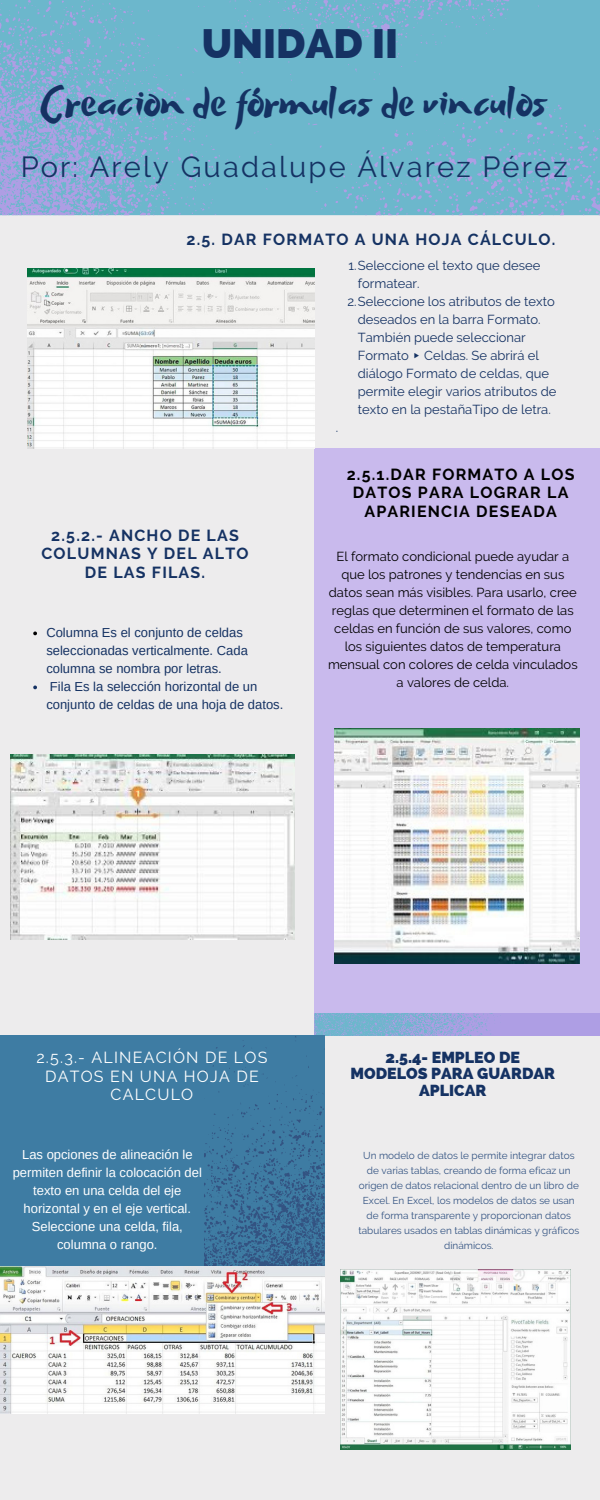
<style>
.page{position:relative;width:600px;height:1500px;background:#edeced}
.page>*{position:absolute;margin:0;border:0;box-sizing:border-box;transform-origin:0 0}
.t1{font:45px "Beach Resort";color:#153263}
.t2{font:800 41.1px "Raleway";color:#153263}
.t3{font:29px "Raleway";letter-spacing:.075em;color:#153263}
.t4{font:700 16px/18.8px "Raleway";letter-spacing:.075em;color:#153263;text-align:center}
.t5{font:700 16px/18.8px "Raleway";letter-spacing:.075em;color:#000;text-align:center}
.t6{font:16px/18.8px "Raleway";letter-spacing:.075em;color:#fff;text-align:center}
.t7{font:800 16px/16.5px "Raleway";color:#153263;text-align:center}
.t8{font:13px/18px "Raleway";color:#000;text-align:center}
.t9{font:13px/18px "Raleway";color:#153263}
.t10{font:13px/18px "Arimo";color:#153263}
.t11{font:13px/18px "Arimo";color:#fff;text-align:center}
.t12{font:10px/15px "Raleway";color:#335382;text-align:center}
.s1{font-family:"Free Sans"}
</style>
<div class="page">
<div style="left:315px;top:1013px;width:285px;height:23px;background:#ae9ee4"></div>
<svg style="left:315px;top:1013px;width:179px;height:23px"></svg>
<svg style="left:0;top:0;width:600px;height:215px;background:#73b4ce"></svg>
<div style="left:0;top:1036px;width:324px;height:335px;background:#3e7ca3"></div>
<svg style="left:204px;top:1036px;width:120px;height:230px"></svg>
<div style="left:315px;top:449px;width:285px;height:563px;background:#c9baed"></div>
<img style="left:28px;top:269px;width:286px;height:180px">
<img style="left:335px;top:728px;width:245px;height:236px">
<img style="left:10px;top:755px;width:284px;height:184px">
<img style="left:0;top:1266px;width:325px;height:147px">
<img style="left:341px;top:1270px;width:229px;height:180px">
<svg style="left:33px;top:632px;width:4px;height:3px"></svg>
<svg style="left:33px;top:686px;width:4px;height:3px"></svg>
<p class="t2" style="left:202px;top:20px;width:198px">UNIDAD II</p>
<p class="t1" style="left:40px;top:78px;width:510px">Creacion de fórmulas de vinculos</p>
<p class="t3" style="left:21px;top:150px;width:548px">Por: Arely Guadalupe Álvarez Pérez</p>
<h6 class="t4" style="left:186px;top:230px;width:370px">2.5. DAR FORMATO A UNA HOJA CÁLCULO.</h6>
<h6 class="t4" style="left:41px;top:526px;width:209px">2.5.2.- ANCHO DE LAS<br>COLUMNAS Y DEL ALTO<br>DE LAS FILAS.</h6>
<p class="t10" style="left:46px;top:623px;width:203px">Columna Es el conjunto de celdas seleccionadas verticalmente. Cada columna se nombra por letras.</p>
<h5 class="t10" style="left:46px;top:677px;width:238px">Fila Es la selección horizontal de un conjunto de celdas de una hoja de datos.</h5>
<h4 class="t9" style="left:336px;top:419px;width:4px">.</h4>
<p class="t9" style="left:358px;top:257px;width:184px;text-indent:-9px">1.Seleccione el texto que desee formatear.</p>
<h6 class="t9" style="left:358px;top:293px;width:200px;text-indent:-11px">2.Seleccione los atributos de texto deseados en la barra Formato.<br>También puede seleccionar<br>Formato <span class="s1">▸</span> Celdas. Se abrirá el diálogo Formato de celdas, que permite elegir varios atributos de texto en la pestañaTipo de letra.</h6>
<p class="t5" style="left:347px;top:465px;width:229px">2.5.1.DAR FORMATO A LOS<br>DATOS PARA LOGRAR LA<br>APARIENCIA DESEADA</p>
<p class="t8" style="left:328px;top:547px;width:251px">El formato condicional puede ayudar a que los patrones y tendencias en sus datos sean más visibles. Para usarlo, cree reglas que determinen el formato de las celdas en función de sus valores, como los siguientes datos de temperatura mensual con colores de celda vinculados a valores de celda.</p>
<p class="t6" style="left:36px;top:1048px;width:232px">2.5.3.- ALINEACIÓN DE LOS<br>DATOS EN UNA HOJA DE<br>CALCULO</p>
<p class="t11" style="left:13px;top:1145px;width:191px">Las opciones de alineación le permiten definir la colocación del texto en una celda del eje horizontal y en el eje vertical.<br>Seleccione una celda, fila, columna o rango.</p>
<h4 class="t7" style="left:351px;top:1049px;width:206px">2.5.4- EMPLEO DE<br>MODELOS PARA GUARDAR<br>APLICAR</h4>
<p class="t12" style="left:358px;top:1148px;width:222px">Un modelo de datos le permite integrar datos de varias tablas, creando de forma eficaz un origen de datos relacional dentro de un libro de Excel. En Excel, los modelos de datos se usan de forma transparente y proporcionan datos tabulares usados en tablas dinámicas y gráficos dinámicos.</p>
</div>
